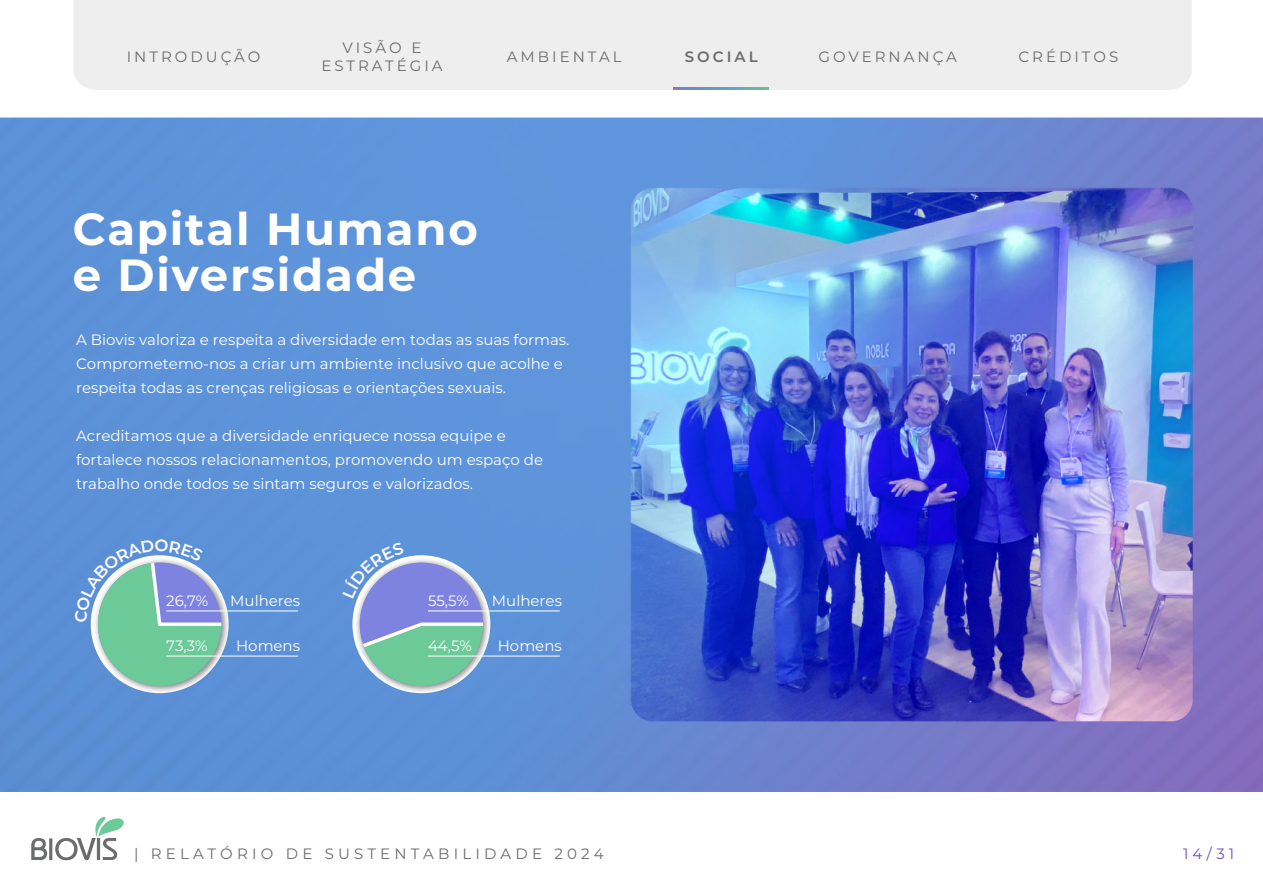
<style>
.page{position:relative;width:1263px;height:893px;background:#fff}
.page>*{position:absolute;margin:0;border:0;box-sizing:border-box;transform-origin:0 0}
.t1{font:700 45px/46.2px "Montserrat";letter-spacing:.04em;color:#fff}
.t2{font:15px/24px "Montserrat";color:#fff}
.t3{font:15px/18px "Montserrat";letter-spacing:.2em;color:#6b6c6c;text-align:center}
.t4{font:15px "Montserrat";letter-spacing:.28em;color:#6b6c6c}
.t5{font:600 15px "Montserrat";letter-spacing:.2em;color:#6b6c6c}
.t6{font:15px "Montserrat";color:#6a51c0}
</style>
<div class="page">
<img style="left:0;top:117px;width:1263px;height:674px">
<svg style="left:31px;top:838px;width:16px;height:22px"></svg>
<svg style="left:55px;top:816px;width:69px;height:44px"></svg>
<hr style="left:49px;top:838px;width:3px;height:22px;background:#6b6c6c">
<div style="left:74px;top:0;width:1118px;height:90px;background:#eeeeef"></div>
<svg style="left:673px;top:87px;width:96px;height:3px"></svg>
<img style="left:90px;top:555px;width:142px;height:142px">
<hr style="left:166px;top:610px;width:132px;height:1px;background:#fff">
<hr style="left:166px;top:656px;width:132px;height:1px;background:#fff">
<img style="left:352px;top:555px;width:142px;height:142px">
<div style="left:360px;top:562px;width:123px;height:124px;background:#7d83de;border-radius:50%"></div>
<svg style="left:359px;top:621px;width:127px;height:65px;background:#80c0b3"></svg>
<hr style="left:428px;top:610px;width:132px;height:1px;background:#fff">
<hr style="left:428px;top:656px;width:132px;height:1px;background:#fff">
<svg style="left:75px;top:539px;width:150px;height:147px;background:#78b0c1"></svg>
<svg style="left:342px;top:542px;width:62px;height:56px"></svg>
<p class="t3" style="left:127px;top:48px;width:135px">INTRODUÇÃO</p>
<p class="t3" style="left:321px;top:38px;width:123px">VISÃO E<br>ESTRATÉGIA</p>
<p class="t3" style="left:507px;top:47px;width:116px">AMBIENTAL</p>
<p class="t5" style="left:685px;top:46px;width:74px">SOCIAL</p>
<p class="t3" style="left:819px;top:47px;width:140px">GOVERNANÇA</p>
<p class="t3" style="left:1018px;top:47px;width:101px">CRÉDITOS</p>
<h1 class="t1" style="left:73px;top:204px;width:407px">Capital Humano e Diversidade</h1>
<p class="t2" style="left:76px;top:327px;width:495px">A Biovis valoriza e respeita a diversidade em todas as suas formas.<br>Comprometemo-nos a criar um ambiente inclusivo que acolhe e respeita todas as crenças religiosas e orientações sexuais.</p>
<p class="t2" style="left:76px;top:423px;width:468px">Acreditamos que a diversidade enriquece nossa equipe e fortalece nossos relacionamentos, promovendo um espaço de trabalho onde todos se sintam seguros e valorizados.</p>
<p class="t2" style="left:166px;top:588px;width:44px">26,7%</p>
<p class="t2" style="left:166px;top:633px;width:43px">73,3%</p>
<p class="t2" style="left:230px;top:588px;width:72px">Mulheres</p>
<p class="t2" style="left:236px;top:633px;width:66px">Homens</p>
<p class="t2" style="left:428px;top:588px;width:43px">55,5%</p>
<p class="t2" style="left:428px;top:633px;width:45px">44,5%</p>
<p class="t2" style="left:492px;top:588px;width:72px">Mulheres</p>
<p class="t2" style="left:498px;top:633px;width:66px">Homens</p>
<p class="t4" style="left:134px;top:843px;width:471px">| RELATÓRIO DE SUSTENTABILIDADE 2024</p>
<p class="t6" style="left:1183px;top:844px;width:52px">14/31</p>
</div>
